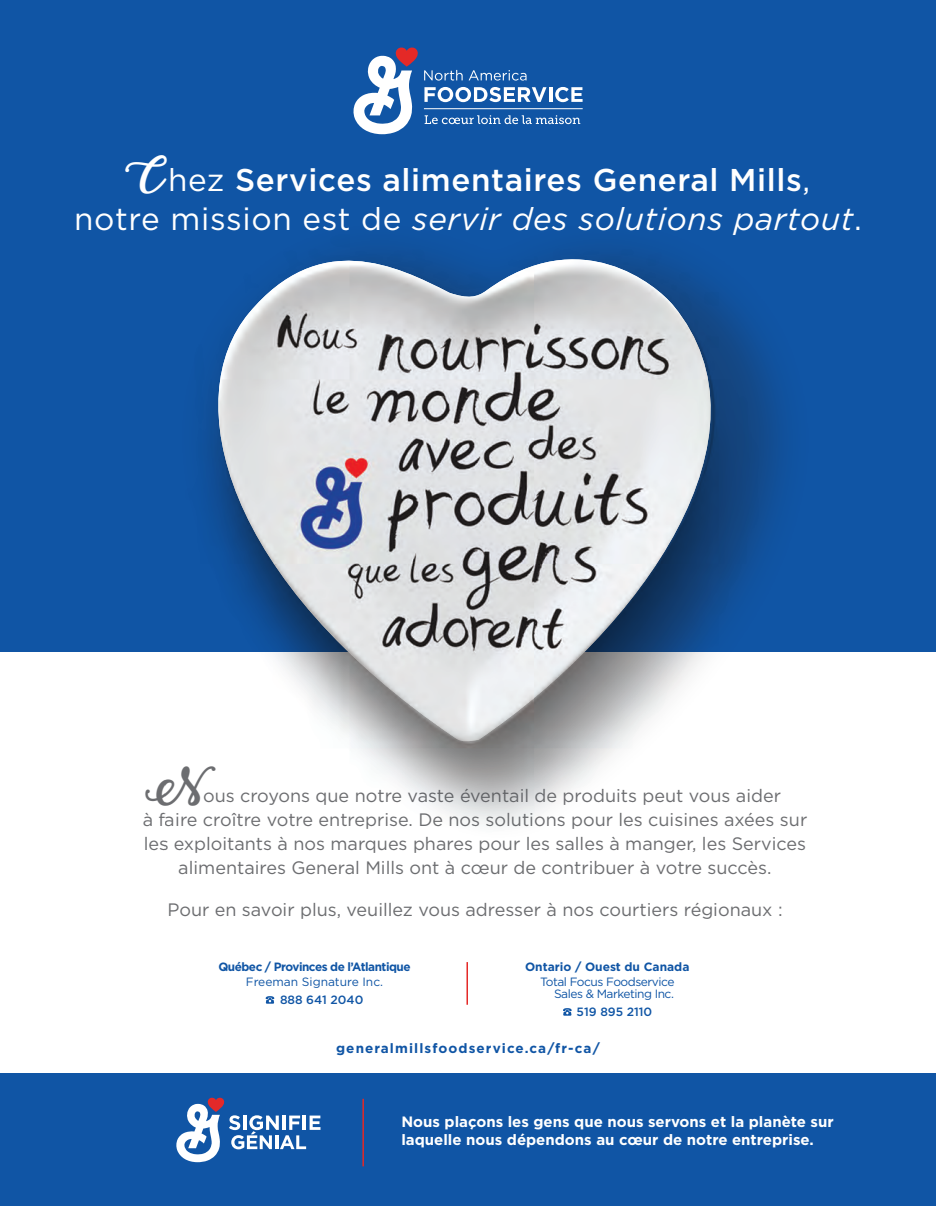
<style>
.page{position:relative;width:936px;height:1206px;background:#fff}
.page>*{position:absolute;margin:0;border:0;box-sizing:border-box;transform-origin:0 0}
.t1{font:49.5px "Bold Stylish Calligraphy";color:#6c6d70}
.t2{font:500 31.5px/39px "Gotham";letter-spacing:.02em;color:#fff;text-align:center}
.t3{font:18px "Gotham";color:#6c6d70}
.t4{font:700 15px/18px "Gotham";color:#fff}
.t5{font:700 13.5px "Gotham";letter-spacing:.08em;color:#1055a5}
.t6{font:12px/12px "Gotham";letter-spacing:-.04em;color:#1055a5;text-align:right}
.t7{font:700 12px "Gotham";letter-spacing:-.04em;color:#1055a5}
.t8{font:700 12px "Gotham";color:#1055a5}
.t9{font:12px "Gotham";color:#1055a5}
.t10{font:500 12px "Gotham";color:#1055a5}
.s1{font-family:"Bold Stylish Calligraphy";font-weight:400;font-size:49.5px}
.s2{font-weight:400}
.s3{font-weight:400;font-style:italic}
</style>
<div class="page">
<div style="left:0;top:0;width:936px;height:652px;background:#1055a5"></div>
<div style="left:178px;top:219px;width:635px;height:624px;background:#231f20;opacity:.29"></div>
<div style="left:0;top:1073px;width:936px;height:133px;background:#1055a5"></div>
<svg style="left:353px;top:47px;width:229px;height:87px"></svg>
<hr style="left:424px;top:108px;width:159px;height:1px;background:#fff">
<svg style="left:176px;top:1097px;width:144px;height:65px"></svg>
<hr style="left:466px;top:962px;width:2px;height:43px;background:#e42927">
<svg style="left:266px;top:996px;width:8px;height:8px"></svg>
<svg style="left:563px;top:1008px;width:9px;height:8px"></svg>
<hr style="left:362px;top:1099px;width:2px;height:67px;background:#e42927">
<img style="left:178px;top:219px;width:619px;height:624px">
<p class="t2" style="left:74px;top:160px;width:789px"><span class="s1">C</span><span class="s2">hez</span> Services alimentaires General Mills<span class="s2">,<br>notre mission est de</span> <span class="s3">servir des solutions partout</span><span class="s2">.</span></p>
<p class="t1" style="left:145px;top:759px;width:62px">N</p>
<p class="t3" style="left:203px;top:784px;width:579px">ous croyons que notre vaste éventail de produits peut vous aider</p>
<p class="t3" style="left:143px;top:808px;width:666px">à faire croître votre entreprise. De nos solutions pour les cuisines axées sur</p>
<p class="t3" style="left:144px;top:832px;width:664px">les exploitants à nos marques phares pour les salles à manger, les Services</p>
<p class="t3" style="left:178px;top:856px;width:595px">alimentaires General Mills ont à cœur de contribuer à votre succès.</p>
<p class="t3" style="left:167px;top:898px;width:617px">Pour en savoir plus, veuillez vous adresser à nos courtiers régionaux :</p>
<p class="t8" style="left:525px;top:959px;width:166px">Ontario / Ouest du Canada</p>
<p class="t6" style="left:540px;top:975px;width:136px">Total Focus Foodservice<br>Sales &amp; Marketing Inc.</p>
<p class="t10" style="left:577px;top:1004px;width:77px">519 895 2110</p>
<p class="t5" style="left:336px;top:1039px;width:265px">generalmillsfoodservice.ca/fr-ca/</p>
<p class="t7" style="left:218px;top:959px;width:194px">Québec / Provinces de l’Atlantique</p>
<p class="t9" style="left:246px;top:974px;width:139px">Freeman Signature Inc.</p>
<p class="t10" style="left:280px;top:992px;width:85px">888 641 2040</p>
<p class="t4" style="left:401px;top:1112px;width:434px">Nous plaçons les gens que nous servons et la planète sur laquelle nous dépendons au cœur de notre entreprise.</p>
</div>
